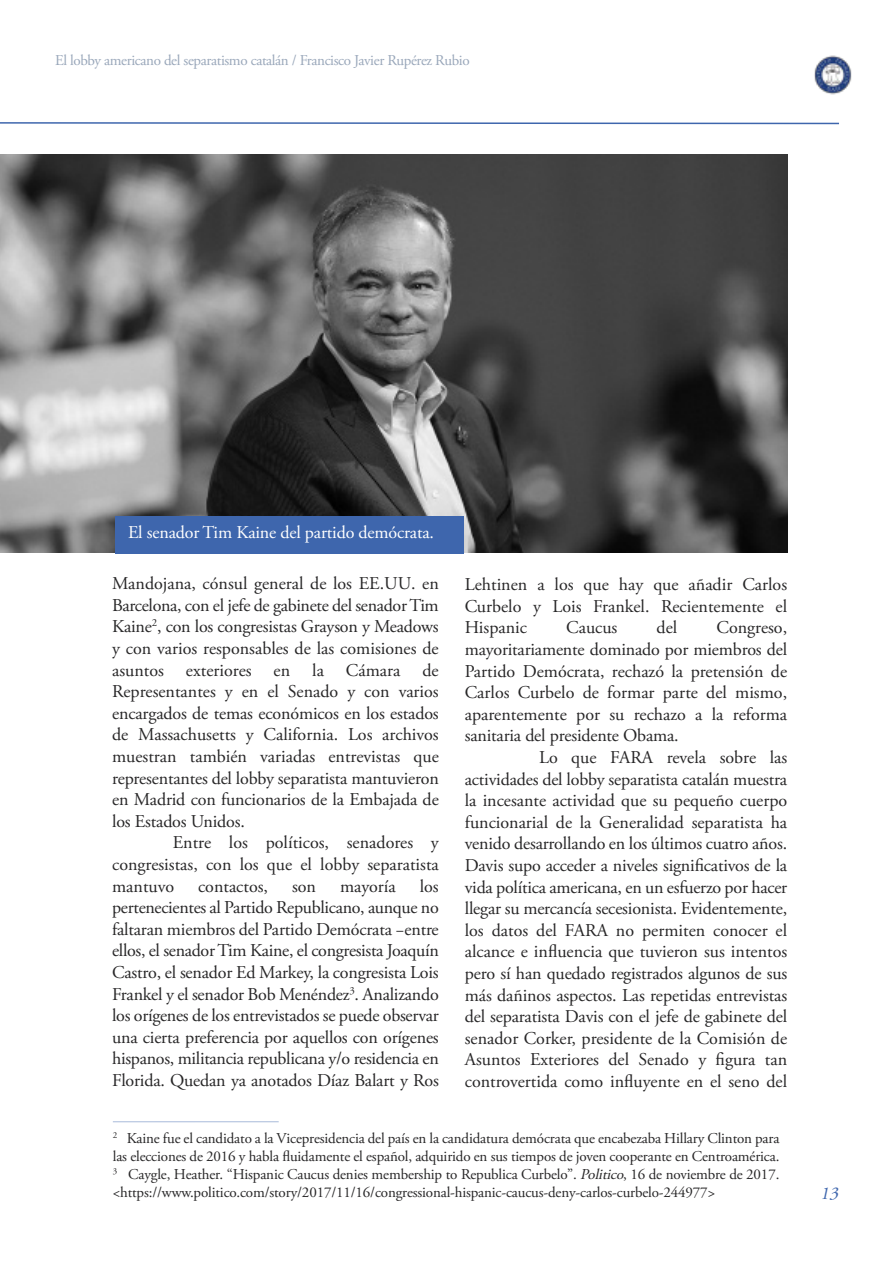
<style>
.page{position:relative;width:893px;height:1263px;background:#fff}
.page>*{position:absolute;margin:0;border:0;box-sizing:border-box;transform-origin:0 0}
.t1{font:18px/21.6px "Adobe Garamond Pro";letter-spacing:-.005em;color:#272627;text-align:justify}
.t2{font:18px "Adobe Garamond Pro";letter-spacing:-.01em;color:#fff}
.t3{font:italic 18px "Adobe Garamond Pro";color:#3e66ad}
.t4{font:15px/18px "Adobe Garamond Pro";letter-spacing:-.01em;color:#272627;text-align:justify}
.t5{font:15px "Adobe Garamond Pro";letter-spacing:-.025em;color:#99a7ba}
.s1{font-style:italic}
</style>
<div class="page">
<svg style="left:0;top:122px;width:839px;height:3px"></svg>
<img style="left:814px;top:55px;width:38px;height:40px">
<hr style="left:113px;top:1121px;width:166px;height:1px;background:#a8bada">
<img style="left:0;top:155px;width:787px;height:397px">
<div style="left:115px;top:516px;width:349px;height:37px;background:#3e66ad"></div>
<p class="t5" style="left:55px;top:54px;width:416px">El lobby americano del separatismo catalán / Francisco Javier Rupérez Rubio</p>
<p class="t2" style="left:128px;top:525px;width:307px">El senador Tim Kaine del partido demócrata.</p>
<p class="t1" style="left:112px;top:574px;width:328px">Mandojana, cónsul general de los EE.UU. en Barcelona, con el jefe de gabinete del senador Tim Kaine<sup>2</sup>, con los congresistas Grayson y Meadows y con varios responsables de las comisiones de asuntos exteriores en la Cámara de Representantes y en el Senado y con varios encargados de temas económicos en los estados de Massachusetts y California. Los archivos muestran también variadas entrevistas que representantes del lobby separatista mantuvieron en Madrid con funcionarios de la Embajada de los Estados Unidos.</p>
<p class="t1" style="left:112px;top:833px;width:328px;text-indent:61px">Entre los políticos, senadores y congresistas, con los que el lobby separatista mantuvo</p>
<p class="t1" style="left:112px;top:877px;width:328px;text-indent:308px">los pertenecientes al Partido Republicano, aunque no faltaran miembros del Partido Demócrata −entre ellos, el senador Tim Kaine, el congresista Joaquín Castro, el senador Ed Markey, la congresista Lois Frankel y el senador Bob Menéndez<sup>3</sup>. Analizando los orígenes de los entrevistados se puede observar una cierta preferencia por aquellos con orígenes hispanos, militancia republicana y/o residencia en Florida. Quedan ya anotados Díaz Balart y Ros</p>
<p class="t1" style="left:198px;top:877px;width:71px">contactos,</p>
<p class="t1" style="left:292px;top:877px;width:26px">son</p>
<p class="t1" style="left:340px;top:877px;width:57px">mayoría</p>
<p class="t1" style="left:465px;top:575px;width:324px">Lehtinen a los que hay que añadir Carlos Curbelo y Lois Frankel. Recientemente el Hispanic</p>
<p class="t1" style="left:566px;top:618px;width:53px">Caucus</p>
<p class="t1" style="left:657px;top:618px;width:22px">del</p>
<p class="t1" style="left:716px;top:618px;width:72px">Congreso,</p>
<p class="t1" style="left:465px;top:640px;width:324px">mayoritariamente dominado por miembros del</p>
<p class="t1" style="left:465px;top:662px;width:324px">Partido Demócrata, rechazó la pretensión de</p>
<p class="t1" style="left:465px;top:683px;width:324px">Carlos Curbelo de formar parte del mismo,</p>
<p class="t1" style="left:465px;top:705px;width:324px">aparentemente por su rechazo a la reforma</p>
<p class="t1" style="left:465px;top:726px;width:215px">sanitaria del presidente Obama.</p>
<p class="t1" style="left:539px;top:748px;width:250px">Lo que FARA revela sobre las</p>
<p class="t1" style="left:465px;top:770px;width:324px">actividades del lobby separatista catalán muestra</p>
<p class="t1" style="left:465px;top:791px;width:324px">la incesante actividad que su pequeño cuerpo</p>
<p class="t1" style="left:465px;top:813px;width:324px">funcionarial de la Generalidad separatista ha</p>
<p class="t1" style="left:465px;top:834px;width:324px">venido desarrollando en los últimos cuatro años.</p>
<p class="t1" style="left:465px;top:856px;width:324px">Davis supo acceder a niveles significativos de la</p>
<p class="t1" style="left:465px;top:878px;width:324px">vida política americana, en un esfuerzo por hacer</p>
<p class="t1" style="left:465px;top:899px;width:324px">llegar su mercancía secesionista. Evidentemente,</p>
<p class="t1" style="left:465px;top:921px;width:324px">los datos del FARA no permiten conocer el</p>
<p class="t1" style="left:465px;top:942px;width:324px">alcance e influencia que tuvieron sus intentos</p>
<p class="t1" style="left:465px;top:964px;width:324px">pero sí han quedado registrados algunos de sus</p>
<p class="t1" style="left:465px;top:986px;width:324px">más dañinos aspectos. Las repetidas entrevistas</p>
<p class="t1" style="left:465px;top:1007px;width:324px">del separatista Davis con el jefe de gabinete del</p>
<p class="t1" style="left:465px;top:1029px;width:324px">senador Corker, presidente de la Comisión de</p>
<p class="t1" style="left:465px;top:1050px;width:324px">Asuntos Exteriores del Senado y figura tan</p>
<p class="t1" style="left:465px;top:1072px;width:324px">controvertida como influyente en el seno del</p>
<p class="t4" style="left:113px;top:1131px;width:668px"><sup>2</sup> Kaine fue el candidato a la Vicepresidencia del país en la candidatura demócrata que encabezaba Hillary Clinton para las elecciones de 2016 y habla fluidamente el español, adquirido en sus tiempos de joven cooperante en Centroamérica.<br><sup>3</sup> Caygle, Heather. “Hispanic Caucus denies membership to Republica Curbelo”. <span class="s1">Politico</span>, 16 de noviembre de 2017. &lt;https://www.politico.com/story/2017/11/16/congressional-hispanic-caucus-deny-carlos-curbelo-244977&gt;</p>
<p class="t3" style="left:820px;top:1186px;width:23px">13</p>
</div>
